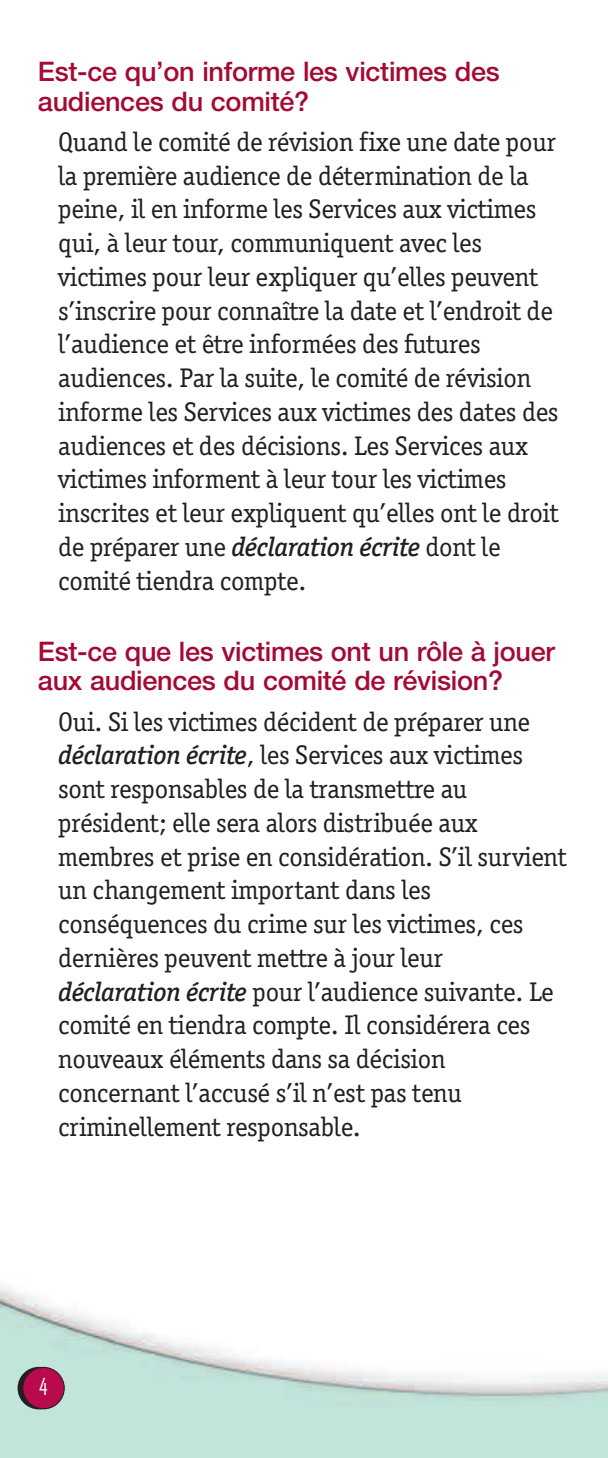
<style>
.page{position:relative;width:608px;height:1458px;background:#fff}
.page>*{position:absolute;margin:0;border:0;box-sizing:border-box;transform-origin:0 0}
.t1{font:27px/33.8px "Officina Ser ITC Std";letter-spacing:-.01em;color:#231f20}
.t2{font:500 27px/29.2px "Helvetica Neue";letter-spacing:-.01em;color:#a30a34}
.t3{font:22.5px "Agency FB";color:#fff}
.s1{font-family:"Officina Ser ITC";font-weight:500;font-style:italic}
</style>
<div class="page">
<img style="left:0;top:1284px;width:607px;height:174px">
<div style="left:18px;top:1367px;width:42px;height:42px;background:#231f20;border-radius:50%"></div>
<div style="left:23px;top:1367px;width:41px;height:42px;background:#b80a4d;border-radius:50%"></div>
<div style="left:22px;top:1367px;width:43px;height:42px;border:2px solid #231f20;border-radius:50%"></div>
<p class="t2" style="left:38px;top:60px;width:463px">Est-ce qu’on informe les victimes des audiences du comité?</p>
<p class="t1" style="left:58px;top:127px;width:502px">Quand le comité de révision fixe une date pour la première audience de détermination de la peine, il en informe les Services aux victimes qui, à leur tour, communiquent avec les victimes pour leur expliquer qu’elles peuvent s’inscrire pour connaître la date et l’endroit de l’audience et être informées des futures audiences. Par la suite, le comité de révision informe les Services aux victimes des dates des audiences et des décisions. Les Services aux victimes informent à leur tour les victimes inscrites et leur expliquent qu’elles ont le droit de préparer une <span class="s1">déclaration écrite</span> dont le comité tiendra compte.</p>
<p class="t2" style="left:38px;top:639px;width:518px">Est-ce que les victimes ont un rôle à jouer aux audiences du comité de révision?</p>
<p class="t1" style="left:58px;top:707px;width:510px">Oui. Si les victimes décident de préparer une <span class="s1">déclaration écrite</span>, les Services aux victimes sont responsables de la transmettre au président; elle sera alors distribuée aux membres et prise en considération. S’il survient un changement important dans les conséquences du crime sur les victimes, ces dernières peuvent mettre à jour leur <span class="s1">déclaration écrite</span> pour l’audience suivante. Le comité en tiendra compte. Il considérera ces nouveaux éléments dans sa décision concernant l’accusé s’il n’est pas tenu criminellement responsable.</p>
<p class="t3" style="left:39px;top:1374px;width:10px">4</p>
</div>
